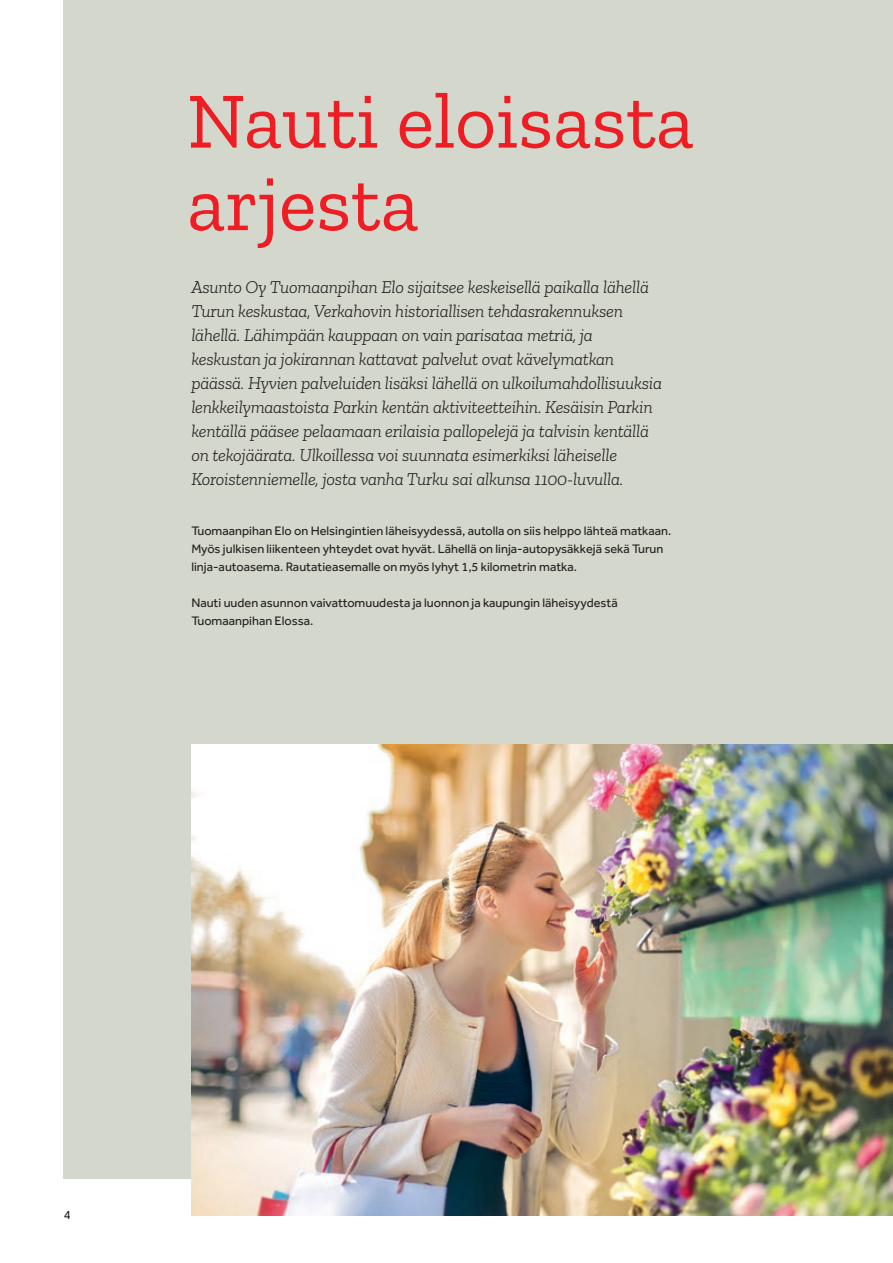
<style>
.page{position:relative;width:893px;height:1263px;background:#fff}
.page>*{position:absolute;margin:0;border:0;box-sizing:border-box;transform-origin:0 0}
.t1{font:79.5px/82.5px "Zilla Slab";color:#ee1d23}
.t2{font:italic 300 18px/24px "Zilla Slab";letter-spacing:-.015em;color:#231f20}
.t3{font:12.75px/18px "Effra";color:#231f20}
</style>
<div class="page">
<div style="left:64px;top:0;width:829px;height:1178px;background:#d4d7cc"></div>
<img style="left:191px;top:744px;width:702px;height:472px">
<h1 class="t1" style="left:187px;top:80px;width:509px">Nauti eloisasta arjesta</h1>
<p class="t2" style="left:191px;top:275px;width:472px">Asunto Oy Tuomaanpihan Elo sijaitsee keskeisellä paikalla lähellä Turun keskustaa, Verkahovin historiallisen tehdasrakennuksen lähellä. Lähimpään kauppaan on vain parisataa metriä, ja keskustan ja jokirannan kattavat palvelut ovat kävelymatkan päässä. Hyvien palveluiden lisäksi lähellä on ulkoilumahdollisuuksia lenkkeilymaastoista Parkin kentän aktiviteetteihin. Kesäisin Parkin kentällä pääsee pelaamaan erilaisia pallopelejä ja talvisin kentällä on tekojäärata. Ulkoillessa voi suunnata esimerkiksi läheiselle Koroistenniemelle, josta vanha Turku sai alkunsa 1100-luvulla.</p>
<p class="t3" style="left:191px;top:522px;width:481px">Tuomaanpihan Elo on Helsingintien läheisyydessä, autolla on siis helppo lähteä matkaan.<br>Myös julkisen liikenteen yhteydet ovat hyvät. Lähellä on linja-autopysäkkejä sekä Turun linja-autoasema. Rautatieasemalle on myös lyhyt 1,5 kilometrin matka.</p>
<p class="t3" style="left:191px;top:594px;width:428px">Nauti uuden asunnon vaivattomuudesta ja luonnon ja kaupungin läheisyydestä<br>Tuomaanpihan Elossa.</p>
<p class="t3" style="left:64px;top:1206px;width:8px">4</p>
</div>
